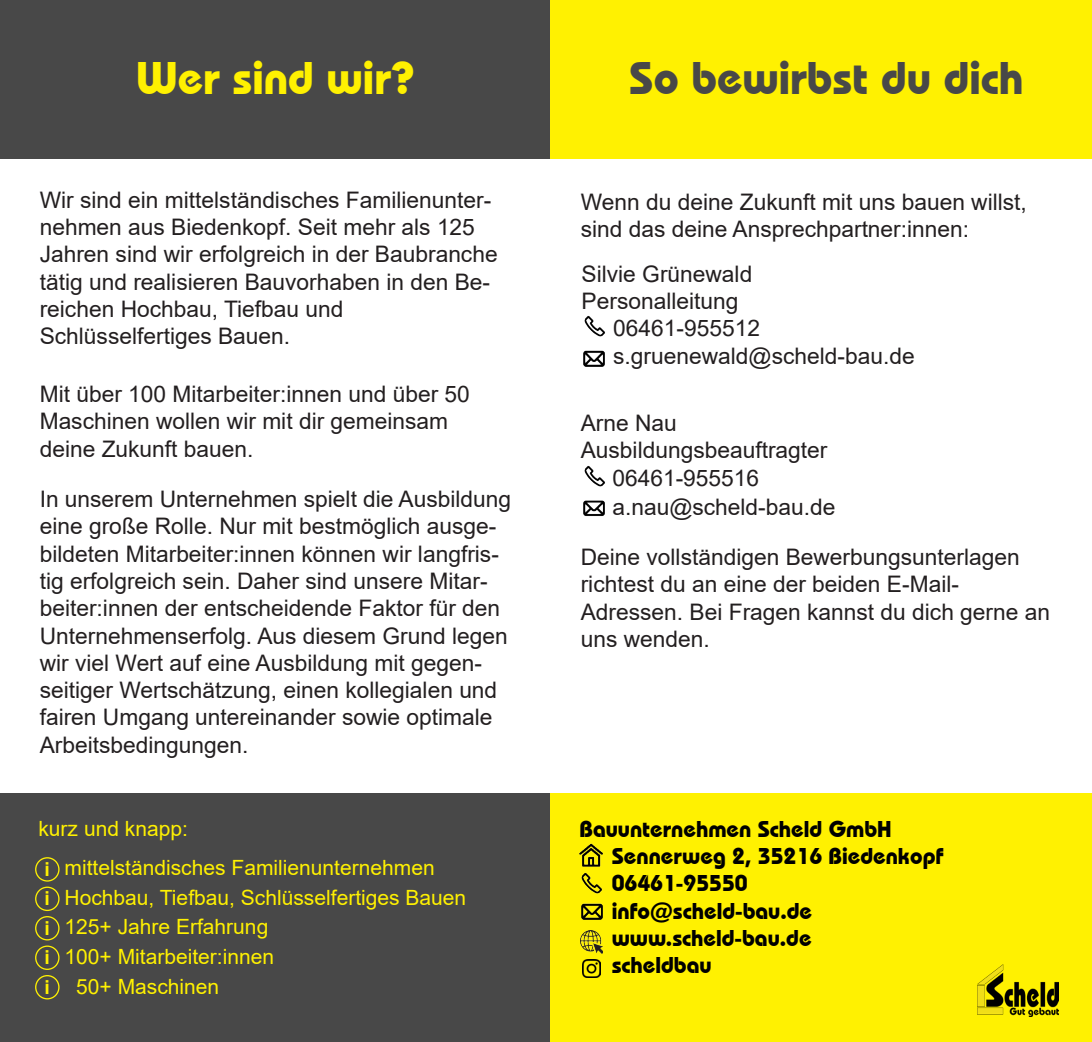
<style>
.page{position:relative;width:1092px;height:1042px;background:#fff}
.page>*{position:absolute;margin:0;border:0;box-sizing:border-box;transform-origin:0 0}
.t1{font:700 45.5px "Bauhaus IT Cby BT";color:#484848}
.t2{font:700 45.5px "Bauhaus IT Cby BT";color:#fff101}
.t3{font:22.75px/27.3px "Arial";color:#231f20}
.t4{font:700 22.75px "Bauhaus IT Cby BT";color:#000}
.t5{font:21px "Arial";color:#fff101}
.t6{font:700 19.25px "Arial";color:#fff101}
</style>
<div class="page">
<div style="left:0;top:0;width:551px;height:159px;background:#484848"></div>
<div style="left:0;top:794px;width:551px;height:248px;background:#484848"></div>
<div style="left:35px;top:857px;width:25px;height:24px;border:1px solid #fff101;border-radius:50%"></div>
<div style="left:35px;top:886px;width:25px;height:25px;border:1px solid #fff101;border-radius:50%"></div>
<div style="left:35px;top:916px;width:25px;height:24px;border:1px solid #fff101;border-radius:50%"></div>
<div style="left:35px;top:945px;width:25px;height:25px;border:1px solid #fff101;border-radius:50%"></div>
<div style="left:35px;top:975px;width:25px;height:24px;border:1px solid #fff101;border-radius:50%"></div>
<div style="left:551px;top:794px;width:540px;height:248px;background:#fff101"></div>
<div style="left:551px;top:0;width:540px;height:159px;background:#fff101"></div>
<img style="left:584px;top:315px;width:21px;height:22px">
<img style="left:583px;top:350px;width:22px;height:17px">
<img style="left:584px;top:465px;width:21px;height:22px">
<img style="left:583px;top:500px;width:22px;height:16px">
<img style="left:581px;top:872px;width:22px;height:22px">
<img style="left:581px;top:903px;width:22px;height:17px">
<img style="left:579px;top:843px;width:24px;height:24px">
<img style="left:582px;top:960px;width:18px;height:17px">
<img style="left:580px;top:930px;width:22px;height:23px">
<img style="left:977px;top:964px;width:81px;height:52px">
<p class="t2" style="left:136px;top:50px;width:280px">Wer sind wir?</p>
<p class="t3" style="left:40px;top:186px;width:459px">Wir sind ein mittelständisches Familienunter&shy;nehmen aus Biedenkopf. Seit mehr als 125<br>Jahren sind wir erfolgreich in der Baubranche tätig und realisieren Bauvorhaben in den Be&shy;reichen Hochbau, Tiefbau und</p>
<p class="t3" style="left:40px;top:322px;width:252px">Schlüsselfertiges Bauen.</p>
<p class="t3" style="left:40px;top:380px;width:431px">Mit über 100 Mitarbeiter:innen und über 50<br>Maschinen wollen wir mit dir gemeinsam</p>
<p class="t3" style="left:40px;top:435px;width:215px">deine Zukunft bauen.</p>
<p class="t3" style="left:40px;top:485px;width:473px">In unserem Unternehmen spielt die Ausbildung eine große Rolle. Nur mit bestmöglich ausge&shy;bildeten Mitarbeiter:innen können wir langfris&shy;tig erfolgreich sein. Daher sind unsere Mitar&shy;beiter:innen der entscheidende Faktor für den Unternehmenserfolg. Aus diesem Grund legen wir viel Wert auf eine Ausbildung mit gegen&shy;seitiger Wertschätzung, einen kollegialen und fairen Umgang untereinander sowie optimale Arbeitsbedingungen.</p>
<p class="t5" style="left:38px;top:814px;width:151px">kurz und knapp:</p>
<p class="t6" style="left:45px;top:855px;width:7px">i</p>
<p class="t6" style="left:45px;top:885px;width:7px">i</p>
<p class="t6" style="left:45px;top:914px;width:7px">i</p>
<p class="t6" style="left:45px;top:944px;width:7px">i</p>
<p class="t6" style="left:45px;top:973px;width:7px">i</p>
<p class="t5" style="left:64px;top:853px;width:371px">mittelständisches Familienunternehmen</p>
<p class="t5" style="left:64px;top:883px;width:403px">Hochbau, Tiefbau, Schlüsselfertiges Bauen</p>
<p class="t5" style="left:64px;top:912px;width:205px">125+ Jahre Erfahrung</p>
<p class="t5" style="left:64px;top:942px;width:211px">100+ Mitarbeiter:innen</p>
<p class="t5" style="left:76px;top:972px;width:144px">50+ Maschinen</p>
<p class="t1" style="left:629px;top:50px;width:395px">So bewirbst du dich</p>
<p class="t3" style="left:580px;top:188px;width:447px">Wenn du deine Zukunft mit uns bauen willst, sind das deine Ansprechpartner:innen:</p>
<p class="t3" style="left:581px;top:260px;width:172px">Silvie Grünewald</p>
<p class="t3" style="left:581px;top:287px;width:158px">Personalleitung</p>
<p class="t3" style="left:613px;top:314px;width:148px">06461-955512</p>
<p class="t3" style="left:613px;top:342px;width:303px">s.gruenewald@scheld-bau.de</p>
<p class="t3" style="left:580px;top:409px;width:98px">Arne Nau</p>
<p class="t3" style="left:580px;top:436px;width:248px">Ausbildungsbeauftragter</p>
<p class="t3" style="left:612px;top:464px;width:148px">06461-955516</p>
<p class="t3" style="left:612px;top:493px;width:224px">a.nau@scheld-bau.de</p>
<p class="t3" style="left:580px;top:543px;width:440px">Deine vollständigen Bewerbungsunterlagen richtest du an eine der beiden E-Mail-</p>
<p class="t3" style="left:580px;top:598px;width:471px">Adressen. Bei Fragen kannst du dich gerne an uns wenden.</p>
<p class="t4" style="left:579px;top:815px;width:314px">Bauunternehmen Scheld GmbH</p>
<p class="t4" style="left:611px;top:842px;width:333px">Sennerweg 2, 35216 Biedenkopf</p>
<p class="t4" style="left:611px;top:869px;width:138px">06461-95550</p>
<p class="t4" style="left:611px;top:897px;width:202px">info@scheld-bau.de</p>
<p class="t4" style="left:611px;top:924px;width:201px">www.scheld-bau.de</p>
<p class="t4" style="left:611px;top:951px;width:101px">scheldbau</p>
</div>
